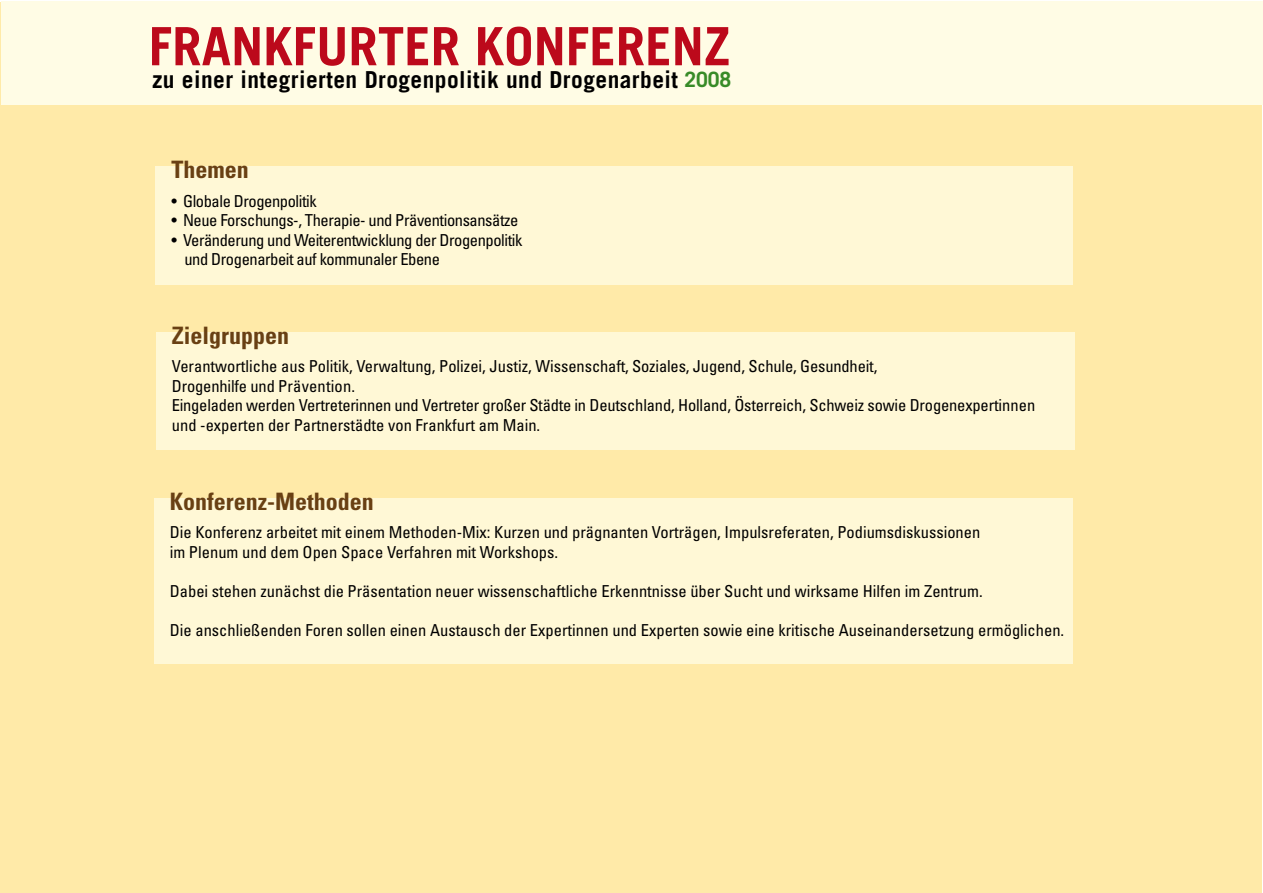
<style>
.page{position:relative;width:1263px;height:893px;background:#fff}
.page>*{position:absolute;margin:0;border:0;box-sizing:border-box;transform-origin:0 0}
.t1{font:700 52.8px "Trade Gothic";color:#bc091b}
.t2{font:700 condensed 24px "Univers";color:#694013}
.t3{font:700 23.4px "Trade Gothic";letter-spacing:.02em;color:#000}
.t4{font:condensed 16.5px/19.5px "Univers";color:#000}
.t5{font:condensed 16.5px/19.5px "Univers";letter-spacing:-.025em;color:#000}
.s1{font-size:21.15px;color:#388b27}
</style>
<div class="page">
<div style="left:0;top:2px;width:1262px;height:891px;background:#ffeaa8"></div>
<div style="left:155px;top:166px;width:918px;height:119px;background:#fff8d6"></div>
<div style="left:156px;top:333px;width:919px;height:117px;background:#fff8d6"></div>
<div style="left:1px;top:1px;width:1261px;height:103px;background:#fffce5"></div>
<div style="left:154px;top:498px;width:919px;height:166px;background:#fff8d6"></div>
<h1 class="t1" style="left:149px;top:14px;width:583px">FRANKFURTER KONFERENZ</h1>
<h3 class="t3" style="left:152px;top:65px;width:581px">zu einer integrierten Drogenpolitik und Drogenarbeit <span class="s1">2008</span></h3>
<h2 class="t2" style="left:171px;top:155px;width:79px">Themen</h2>
<p class="t5" style="left:171px;top:191px;width:147px">• Globale Drogenpolitik</p>
<p class="t5" style="left:171px;top:210px;width:348px">• Neue Forschungs-, Therapie- und Präventionsansätze</p>
<p class="t5" style="left:184px;top:230px;width:339px;text-indent:-13px">• Veränderung und Weiterentwicklung der Drogenpolitik und Drogenarbeit auf kommunaler Ebene</p>
<h2 class="t2" style="left:172px;top:320px;width:119px">Zielgruppen</h2>
<p class="t4" style="left:172px;top:356px;width:865px">Verantwortliche aus Politik, Verwaltung, Polizei, Justiz, Wissenschaft, Soziales, Jugend, Schule, Gesundheit,<br>Drogenhilfe und Prävention.<br>Eingeladen werden Vertreterinnen und Vertreter großer Städte in Deutschland, Holland, Österreich, Schweiz sowie Drogenexpertinnen und -experten der Partnerstädte von Frankfurt am Main.</p>
<h2 class="t2" style="left:170px;top:486px;width:206px">Konferenz-Methoden</h2>
<p class="t4" style="left:170px;top:522px;width:812px">Die Konferenz arbeitet mit einem Methoden-Mix: Kurzen und prägnanten Vorträgen, Impulsreferaten, Podiumsdiskussionen im Plenum und dem Open Space Verfahren mit Workshops.</p>
<p class="t4" style="left:170px;top:581px;width:814px">Dabei stehen zunächst die Präsentation neuer wissenschaftliche Erkenntnisse über Sucht und wirksame Hilfen im Zentrum.</p>
<p class="t4" style="left:170px;top:620px;width:896px">Die anschließenden Foren sollen einen Austausch der Expertinnen und Experten sowie eine kritische Auseinandersetzung ermöglichen.</p>
</div>
